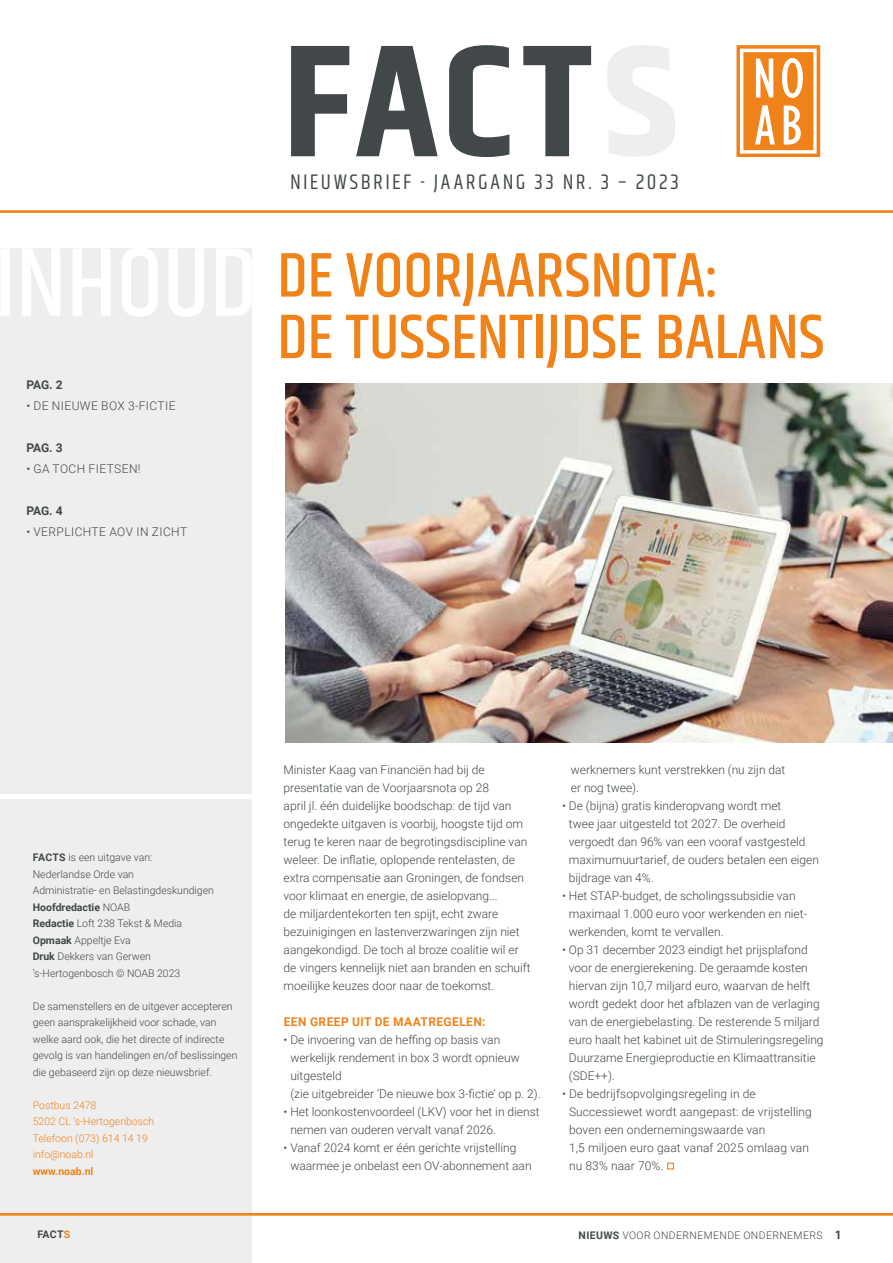
<style>
.page{position:relative;width:893px;height:1263px;background:#fff}
.page>*{position:absolute;margin:0;border:0;box-sizing:border-box;transform-origin:0 0}
.t1{font:500 64.05px/61.5px "Khand";color:#f0821a}
.t2{font:21.6px "Khand";letter-spacing:.115em;color:#424849}
.t3{font:300 12px/18px "Roboto";color:#424849}
.t4{font:300 12px "Roboto";letter-spacing:.035em;color:#424849}
.t5{font:700 12px "Roboto";letter-spacing:.035em;color:#f0821a}
.t6{font:700 12px "Roboto";letter-spacing:-.05em;color:#424849}
.t7{font:300 10.5px/16.5px "Roboto";color:#424849}
.t8{font:300 10.5px/16.5px "Roboto";color:#f0821a}
.t9{font:300 10.5px "Roboto";letter-spacing:.035em;color:#424849}
.t10{font:700 10.5px "Roboto";color:#f0821a}
.t11{font:700 10.5px "Roboto";letter-spacing:.025em;color:#424849}
.s1{font-weight:700}
.s2{color:#f0821a}
.s3{font-weight:700;font-size:12px}
</style>
<div class="page">
<div style="left:0;top:249px;width:252px;height:1014px;background:#eee"></div>
<svg style="left:736px;top:45px;width:84px;height:112px"></svg>
<svg style="left:291px;top:45px;width:301px;height:112px"></svg>
<svg style="left:607px;top:45px;width:68px;height:112px"></svg>
<hr style="left:0;top:210px;width:893px;height:3px;background:#f0821a">
<hr style="left:0;top:1213px;width:893px;height:3px;background:#f0821a">
<div style="left:0;top:794px;width:278px;height:5px;background:#fff"></div>
<svg style="left:0;top:248px;width:252px;height:69px"></svg>
<svg style="left:667px;top:1162px;width:8px;height:8px"></svg>
<img style="left:285px;top:384px;width:608px;height:358px">
<h2 class="t2" style="left:290px;top:169px;width:390px">NIEUWSBRIEF - JAARGANG 33 NR. 3 – 2023</h2>
<p class="t6" style="left:26px;top:376px;width:38px">PAG. 2</p>
<p class="t4" style="left:26px;top:397px;width:151px">• DE NIEUWE BOX 3-FICTIE</p>
<p class="t6" style="left:26px;top:439px;width:38px">PAG. 3</p>
<p class="t4" style="left:26px;top:460px;width:116px">• GA TOCH FIETSEN!</p>
<p class="t6" style="left:26px;top:502px;width:38px">PAG. 4</p>
<p class="t4" style="left:26px;top:523px;width:162px">• VERPLICHTE AOV IN ZICHT</p>
<h1 class="t1" style="left:277px;top:249px;width:549px">DE VOORJAARSNOTA:<br>DE TUSSENTIJDSE BALANS</h1>
<p class="t7" style="left:33px;top:849px;width:183px"><span class="s1">FACTS</span> is een uitgave van:<br>Nederlandse Orde van<br>Administratie- en Belastingdeskundigen<br><span class="s1">Hoofdredactie</span> NOAB<br><span class="s1">Redactie</span> Loft 238 Tekst &amp; Media<br><span class="s1">Opmaak</span> Appeltje Eva<br><span class="s1">Druk</span> Dekkers van Gerwen ‘s-Hertogenbosch © NOAB 2023</p>
<p class="t7" style="left:33px;top:997px;width:206px">De samenstellers en de uitgever accepteren geen aansprakelijkheid voor schade, van welke aard ook, die het directe of indirecte gevolg is van handelingen en/of beslissingen die gebaseerd zijn op deze nieuwsbrief.</p>
<p class="t8" style="left:33px;top:1096px;width:123px">Postbus 2478<br>5202 CL ‘s-Hertogenbosch<br>Telefoon (073) 614 14 19 info@noab.nl</p>
<p class="t10" style="left:33px;top:1164px;width:62px">www.noab.nl</p>
<p class="t3" style="left:284px;top:760px;width:249px">Minister Kaag van Financiën had bij de presentatie van de Voorjaarsnota op 28<br>april jl. één duidelijke boodschap: de tijd van ongedekte uitgaven is voorbij, hoogste tijd om terug te keren naar de begrotingsdiscipline van weleer. De inflatie, oplopende rentelasten, de extra compensatie aan Groningen, de fondsen voor klimaat en energie, de asielopvang...<br>de miljardentekorten ten spijt, echt zware bezuinigingen en lastenverzwaringen zijn niet aangekondigd. De toch al broze coalitie wil er de vingers kennelijk niet aan branden en schuift moeilijke keuzes door naar de toekomst.</p>
<p class="t5" style="left:284px;top:1013px;width:203px">EEN GREEP UIT DE MAATREGELEN:</p>
<p class="t3" style="left:290px;top:1030px;width:252px;text-indent:-7px">• De invoering van de heffing op basis van werkelijk rendement in box 3 wordt opnieuw uitgesteld<br>(zie uitgebreider ‘De nieuwe box 3-fictie’ op p. 2).</p>
<p class="t3" style="left:290px;top:1102px;width:251px;text-indent:-7px">• Het loonkostenvoordeel (LKV) voor het in dienst nemen van ouderen vervalt vanaf 2026.</p>
<p class="t3" style="left:290px;top:1138px;width:243px;text-indent:-7px">• Vanaf 2024 komt er één gerichte vrijstelling waarmee je onbelast een OV-abonnement aan</p>
<p class="t3" style="left:571px;top:760px;width:216px">werknemers kunt verstrekken (nu zijn dat er nog twee).</p>
<p class="t3" style="left:569px;top:796px;width:252px;text-indent:-7px">• De (bijna) gratis kinderopvang wordt met<br>twee jaar uitgesteld tot 2027. De overheid vergoedt dan 96% van een vooraf vastgesteld maximumuurtarief, de ouders betalen een eigen bijdrage van 4%.</p>
<p class="t3" style="left:569px;top:886px;width:240px;text-indent:-7px">• Het STAP-budget, de scholingssubsidie van maximaal 1.000 euro voor werkenden en niet&shy;werkenden, komt te vervallen.</p>
<p class="t3" style="left:569px;top:940px;width:256px;text-indent:-7px">• Op 31 december 2023 eindigt het prijsplafond voor de energierekening. De geraamde kosten hiervan zijn 10,7 miljard euro, waarvan de helft wordt gedekt door het afblazen van de verlaging van de energiebelasting. De resterende 5 miljard euro haalt het kabinet uit de Stimuleringsregeling Duurzame Energieproductie en Klimaattransitie (SDE++).</p>
<p class="t3" style="left:569px;top:1084px;width:244px;text-indent:-7px">• De bedrijfsopvolgingsregeling in de Successiewet wordt aangepast: de vrijstelling boven een ondernemingswaarde van<br>1,5 miljoen euro gaat vanaf 2025 omlaag van nu 83% naar 70%.</p>
<p class="t11" style="left:37px;top:1227px;width:34px">FACT<span class="s2">S</span></p>
<p class="t9" style="left:579px;top:1228px;width:265px"><span class="s1">NIEUWS</span> VOOR ONDERNEMENDE ONDERNEMERS <span class="s3">1</span></p>
</div>
